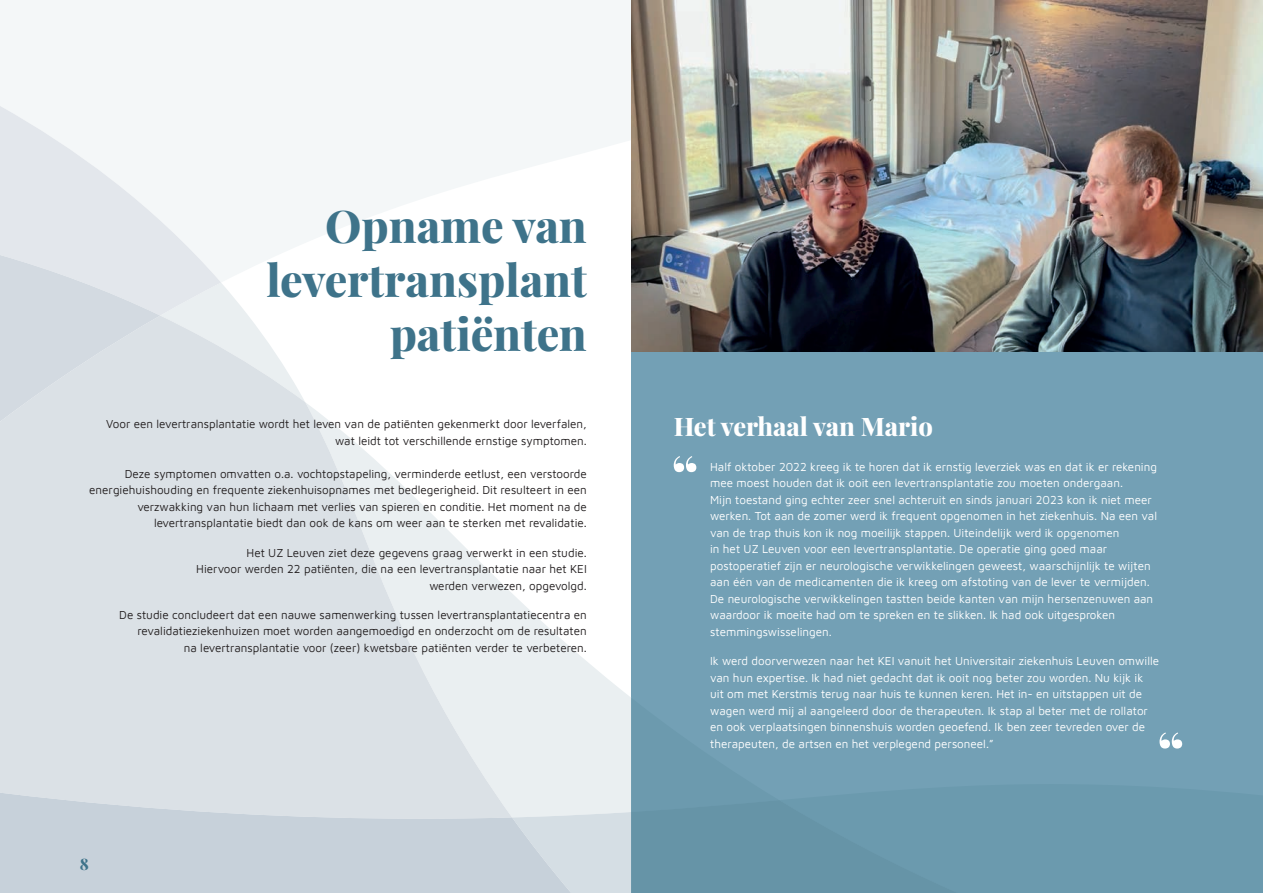
<style>
.page{position:relative;width:1263px;height:893px;background:#fff}
.page>*{position:absolute;margin:0;border:0;box-sizing:border-box;transform-origin:0 0}
.t1{font:45px/54px "Playfair Display";color:#3e738a;text-align:right}
.t2{font:25.5px "Playfair Display";color:#fff}
.t3{font:15.75px "Playfair Display";color:#3e738a}
.t4{font:12px/16.5px "Maven Pro";color:#fff}
.t5{font:12px/16.5px "Maven Pro";color:#231f20;text-align:right}
</style>
<div class="page">
<div style="left:631px;top:329px;width:632px;height:564px;background:#73a0b5"></div>
<svg style="left:512px;top:594px;width:119px;height:104px"></svg>
<svg style="left:512px;top:698px;width:444px;height:195px"></svg>
<svg style="left:0;top:402px;width:512px;height:391px;background:#e0e5e9"></svg>
<svg style="left:0;top:793px;width:571px;height:100px;background:#cbd5dd"></svg>
<svg style="left:0;top:0;width:631px;height:255px;fill:#f4f7f8"></svg>
<svg style="left:0;top:106px;width:221px;height:149px;fill:#f4f7f8"></svg>
<svg style="left:0;top:255px;width:305px;height:167px;background:#e0e5e9"></svg>
<img style="left:631px;top:0;width:632px;height:352px">
<svg style="left:674px;top:456px;width:22px;height:16px"></svg>
<svg style="left:1159px;top:732px;width:23px;height:16px"></svg>
<h1 class="t1" style="left:266px;top:195px;width:322px">Opname van levertransplant patiënten</h1>
<p class="t5" style="left:106px;top:415px;width:482px">Voor een levertransplantatie wordt het leven van de patiënten gekenmerkt door leverfalen, wat leidt tot verschillende ernstige symptomen.</p>
<p class="t5" style="left:89px;top:465px;width:499px">Deze symptomen omvatten o.a. vochtopstapeling, verminderde eetlust, een verstoorde energiehuishouding en frequente ziekenhuisopnames met bedlegerigheid. Dit resulteert in een verzwakking van hun lichaam met verlies van spieren en conditie. Het moment na de levertransplantatie biedt dan ook de kans om weer aan te sterken met revalidatie.</p>
<p class="t5" style="left:196px;top:543px;width:392px">Het UZ Leuven ziet deze gegevens graag verwerkt in een studie.<br>Hiervoor werden 22 patiënten, die na een levertransplantatie naar het KEI werden verwezen, opgevolgd.</p>
<p class="t5" style="left:119px;top:606px;width:469px">De studie concludeert dat een nauwe samenwerking tussen levertransplantatiecentra en revalidatieziekenhuizen moet worden aangemoedigd en onderzocht om de resultaten<br>na levertransplantatie voor (zeer) kwetsbare patiënten verder te verbeteren.</p>
<h3 class="t3" style="left:80px;top:851px;width:11px">8</h3>
<h2 class="t2" style="left:674px;top:406px;width:261px">Het verhaal van Mario</h2>
<p class="t4" style="left:710px;top:458px;width:448px">Half oktober 2022 kreeg ik te horen dat ik ernstig leverziek was en dat ik er rekening mee moest houden dat ik ooit een levertransplantatie zou moeten ondergaan.<br>Mijn toestand ging echter zeer snel achteruit en sinds januari 2023 kon ik niet meer werken. Tot aan de zomer werd ik frequent opgenomen in het ziekenhuis. Na een val van de trap thuis kon ik nog moeilijk stappen. Uiteindelijk werd ik opgenomen<br>in het UZ Leuven voor een levertransplantatie. De operatie ging goed maar postoperatief zijn er neurologische verwikkelingen geweest, waarschijnlijk te wijten aan één van de medicamenten die ik kreeg om afstoting van de lever te vermijden.<br>De neurologische verwikkelingen tastten beide kanten van mijn hersenzenuwen aan waardoor ik moeite had om te spreken en te slikken. Ik had ook uitgesproken stemmingswisselingen.</p>
<p class="t4" style="left:710px;top:652px;width:450px">Ik werd doorverwezen naar het KEI vanuit het Universitair ziekenhuis Leuven omwille van hun expertise. Ik had niet gedacht dat ik ooit nog beter zou worden. Nu kijk ik uit om met Kerstmis terug naar huis te kunnen keren. Het in- en uitstappen uit de wagen werd mij al aangeleerd door de therapeuten. Ik stap al beter met de rollator en ook verplaatsingen binnenshuis worden geoefend. Ik ben zeer tevreden over de therapeuten, de artsen en het verplegend personeel.”</p>
</div>
